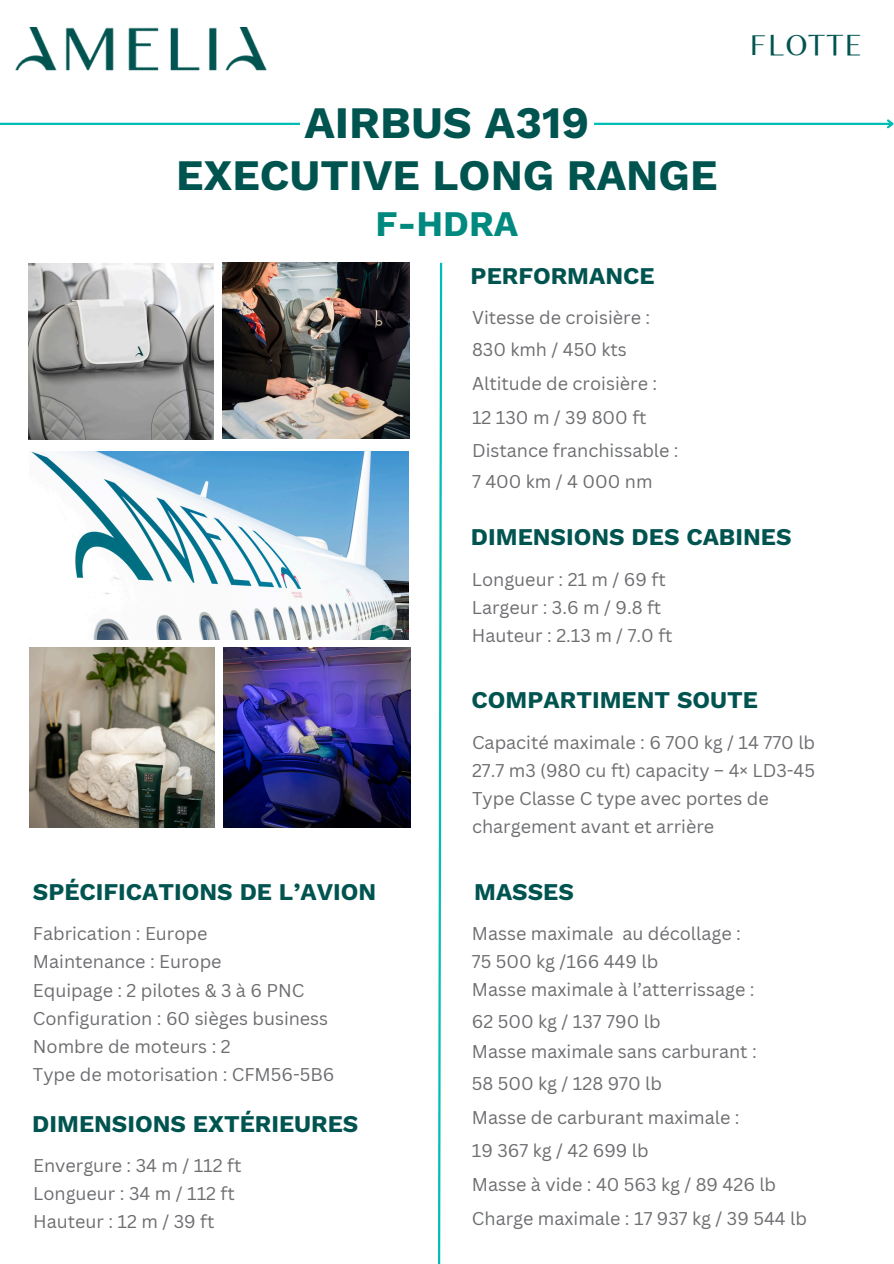
<style>
.page{position:relative;width:894px;height:1264px;background:#fff}
.page>*{position:absolute;margin:0;border:0;box-sizing:border-box;transform-origin:0 0}
.t1{font:700 45px "Work Sans";color:#005450}
.t2{font:700 43.5px "Work Sans";color:#005450}
.t3{font:700 36px "Work Sans";color:#008a7f}
.t4{font:30px "Times Sans Serif";color:#005450}
.t5{font:700 24px "Work Sans";color:#005450}
.t6{font:18px "Canva Sans";color:#6d6e71}
</style>
<div class="page">
<hr style="left:0;top:123px;width:892px;height:2px;background:#00beb5">
<svg style="left:884px;top:119px;width:9px;height:10px"></svg>
<div style="left:300px;top:85px;width:293px;height:71px;background:#fff"></div>
<img style="left:223px;top:263px;width:186px;height:175px">
<img style="left:31px;top:452px;width:378px;height:187px">
<img style="left:223px;top:647px;width:187px;height:180px">
<img style="left:29px;top:647px;width:186px;height:180px">
<img style="left:29px;top:264px;width:184px;height:175px">
<svg style="left:438px;top:262px;width:5px;height:1001px"></svg>
<img style="left:16px;top:28px;width:250px;height:43px">
<p class="t1" style="left:304px;top:97px;width:286px">AIRBUS A319</p>
<p class="t2" style="left:176px;top:150px;width:542px">EXECUTIVE LONG RANGE</p>
<p class="t3" style="left:375px;top:203px;width:144px">F-HDRA</p>
<h4 class="t4" style="left:748px;top:28px;width:115px">FLOTTE</h4>
<p class="t5" style="left:470px;top:262px;width:185px">PERFORMANCE</p>
<p class="t6" style="left:472px;top:305px;width:179px">Vitesse de croisière :</p>
<p class="t6" style="left:472px;top:337px;width:156px">830 kmh / 450 kts</p>
<p class="t6" style="left:472px;top:370px;width:186px">Altitude de croisière :</p>
<p class="t6" style="left:472px;top:404px;width:176px">12 130 m / 39 800 ft</p>
<p class="t6" style="left:472px;top:438px;width:208px">Distance franchissable :</p>
<h4 class="t6" style="left:472px;top:468px;width:182px">7 400 km / 4 000 nm</h4>
<p class="t5" style="left:471px;top:523px;width:322px">DIMENSIONS DES CABINES</p>
<p class="t6" style="left:472px;top:566px;width:195px">Longueur : 21 m / 69 ft</p>
<p class="t6" style="left:472px;top:594px;width:191px">Largeur : 3.6 m / 9.8 ft</p>
<p class="t6" style="left:472px;top:622px;width:202px">Hauteur : 2.13 m / 7.0 ft</p>
<h3 class="t5" style="left:33px;top:877px;width:345px">SPÉCIFICATIONS DE L’AVION</h3>
<h1 class="t6" style="left:33px;top:921px;width:176px">Fabrication : Europe</h1>
<p class="t6" style="left:33px;top:949px;width:190px">Maintenance : Europe</p>
<h1 class="t6" style="left:33px;top:977px;width:273px">Equipage : 2 pilotes &amp; 3 à 6 PNC</h1>
<h2 class="t6" style="left:33px;top:1005px;width:297px">Configuration : 60 sièges business</h2>
<p class="t6" style="left:33px;top:1033px;width:199px">Nombre de moteurs : 2</p>
<p class="t6" style="left:33px;top:1061px;width:303px">Type de motorisation : CFM56-5B6</p>
<p class="t5" style="left:32px;top:1109px;width:327px">DIMENSIONS EXTÉRIEURES</p>
<p class="t6" style="left:33px;top:1152px;width:210px">Envergure : 34 m / 112 ft</p>
<p class="t6" style="left:33px;top:1180px;width:203px">Longueur : 34 m / 112 ft</p>
<h4 class="t6" style="left:33px;top:1208px;width:183px">Hauteur : 12 m / 39 ft</h4>
<h4 class="t5" style="left:471px;top:686px;width:288px">COMPARTIMENT SOUTE</h4>
<p class="t6" style="left:472px;top:729px;width:344px">Capacité maximale : 6 700 kg / 14 770 lb</p>
<p class="t6" style="left:472px;top:757px;width:344px">27.7 m3 (980 cu ft) capacity – 4× LD3-45</p>
<p class="t6" style="left:472px;top:785px;width:298px">Type Classe C type avec portes de</p>
<p class="t6" style="left:472px;top:813px;width:244px">chargement avant et arrière</p>
<h4 class="t5" style="left:474px;top:877px;width:101px">MASSES</h4>
<p class="t6" style="left:472px;top:920px;width:270px">Masse maximale au décollage :</p>
<p class="t6" style="left:472px;top:949px;width:188px">75 500 kg /166 449 lb</p>
<p class="t6" style="left:472px;top:977px;width:284px">Masse maximale à l’atterrissage :</p>
<p class="t6" style="left:472px;top:1008px;width:190px">62 500 kg / 137 790 lb</p>
<p class="t6" style="left:472px;top:1039px;width:286px">Masse maximale sans carburant :</p>
<p class="t6" style="left:472px;top:1070px;width:191px">58 500 kg / 128 970 lb</p>
<h4 class="t6" style="left:472px;top:1104px;width:269px">Masse de carburant maximale :</h4>
<p class="t6" style="left:472px;top:1138px;width:178px">19 367 kg / 42 699 lb</p>
<p class="t6" style="left:472px;top:1171px;width:305px">Masse à vide : 40 563 kg / 89 426 lb</p>
<p class="t6" style="left:472px;top:1205px;width:336px">Charge maximale : 17 937 kg / 39 544 lb</p>
</div>
